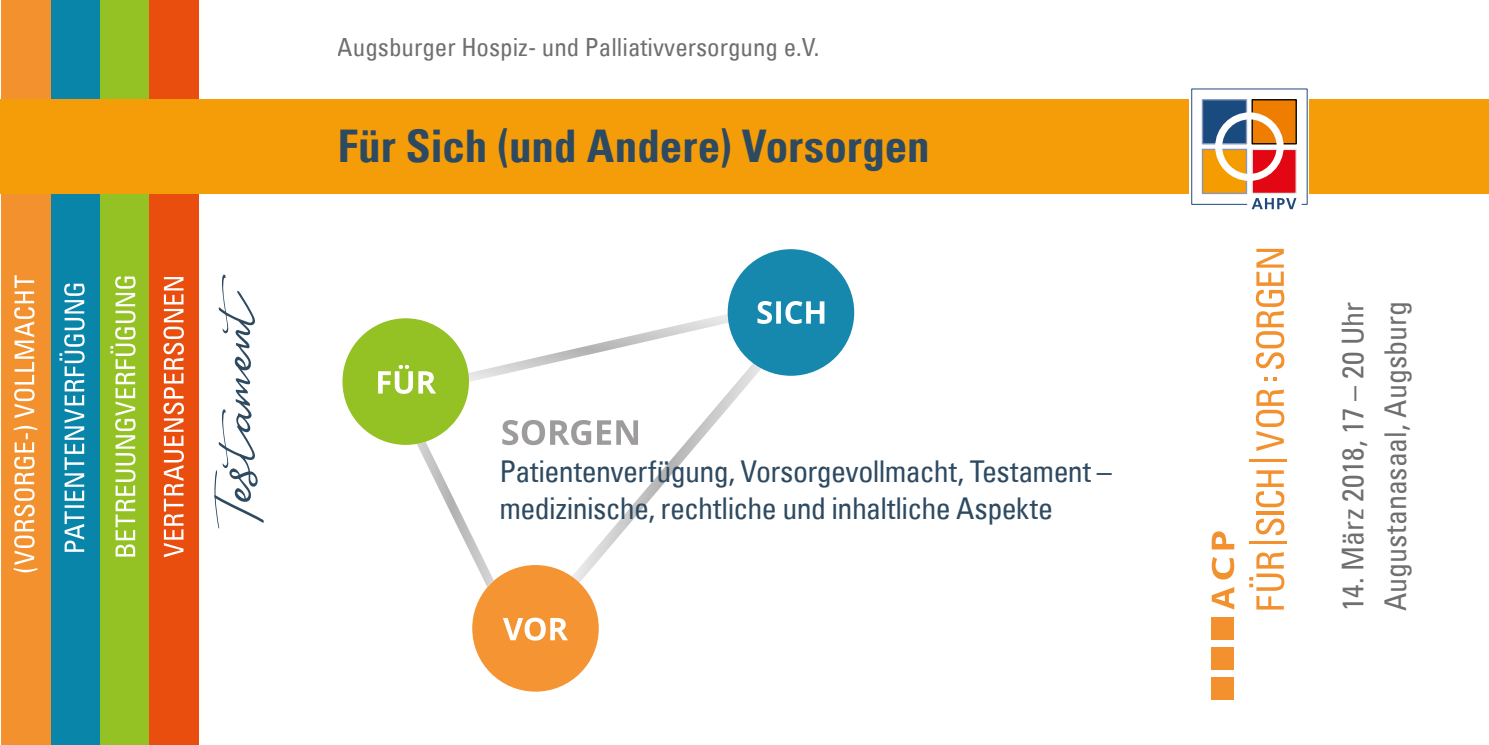
<style>
.page{position:relative;width:1489px;height:745px;background:#fff}
.page>*{position:absolute;margin:0;border:0;box-sizing:border-box;transform-origin:0 0}
.t1{font:45px "Univers Com 67 Bold Cond";color:#2e4a61}
.t2{font:condensed 30px/37.5px "Univers Com 57";letter-spacing:-.02em;color:#2e4a61}
.t3{font:condensed 30px "Univers Com 57";letter-spacing:-.005em;color:#706f6f}
.t4{font:condensed 25px "Univers Com 57";color:#706f6f}
</style>
<div class="page">
<div style="left:100px;top:0;width:50px;height:744px;background:#94c123"></div>
<svg style="left:110px;top:276px;width:26px;height:280px"></svg>
<div style="left:50px;top:0;width:50px;height:744px;background:#0985aa"></div>
<svg style="left:59px;top:283px;width:26px;height:268px"></svg>
<div style="left:1px;top:0;width:49px;height:744px;background:#f2912e"></div>
<svg style="left:14px;top:275px;width:23px;height:297px"></svg>
<div style="left:150px;top:0;width:49px;height:744px;background:#e94e0f"></div>
<svg style="left:163px;top:277px;width:21px;height:280px"></svg>
<svg style="left:214px;top:274px;width:50px;height:255px"></svg>
<div style="left:0;top:99px;width:1488px;height:95px;background:#f59d08"></div>
<div style="left:1211px;top:676px;width:23px;height:23px;background:#f3912e"></div>
<div style="left:1211px;top:616px;width:23px;height:23px;background:#f3912e"></div>
<div style="left:1211px;top:646px;width:23px;height:23px;background:#f3912e"></div>
<svg style="left:1211px;top:587px;width:23px;height:22px"></svg>
<svg style="left:1211px;top:557px;width:23px;height:22px"></svg>
<hr style="left:1249px;top:541px;width:37px;height:2px;background:#f3912e">
<hr style="left:1249px;top:458px;width:37px;height:3px;background:#f3912e">
<svg style="left:1249px;top:552px;width:35px;height:57px"></svg>
<svg style="left:1255px;top:518px;width:29px;height:17px"></svg>
<hr style="left:1256px;top:511px;width:27px;height:3px;background:#f3912e">
<svg style="left:1255px;top:470px;width:29px;height:37px"></svg>
<svg style="left:1255px;top:389px;width:29px;height:61px"></svg>
<svg style="left:1255px;top:249px;width:29px;height:119px"></svg>
<svg style="left:1264px;top:377px;width:12px;height:3px"></svg>
<svg style="left:1211px;top:531px;width:23px;height:18px"></svg>
<svg style="left:1189px;top:88px;width:119px;height:122px"></svg>
<svg style="left:1191px;top:89px;width:116px;height:120px"></svg>
<div style="left:1215px;top:112px;width:68px;height:69px;border:7px solid #fff;border-radius:50%"></div>
<svg style="left:342px;top:249px;width:512px;height:442px"></svg>
<p class="t4" style="left:338px;top:31px;width:483px">Augsburger Hospiz- und Palliativversorgung e.V.</p>
<p class="t1" style="left:338px;top:119px;width:593px">Für Sich (und Andere) Vorsorgen</p>
<p class="t2" style="left:499px;top:451px;width:613px">Patientenverfügung, Vorsorgevollmacht, Testament – medizinische, rechtliche und inhaltliche Aspekte</p>
<p class="t3" style="left:1333px;top:611px;width:311px;rotate:-90deg">14. März 2018, 17 – 20 Uhr</p>
<p class="t3" style="left:1376px;top:611px;width:312px;rotate:-90deg">Augustanasaal, Augsburg</p>
</div>
